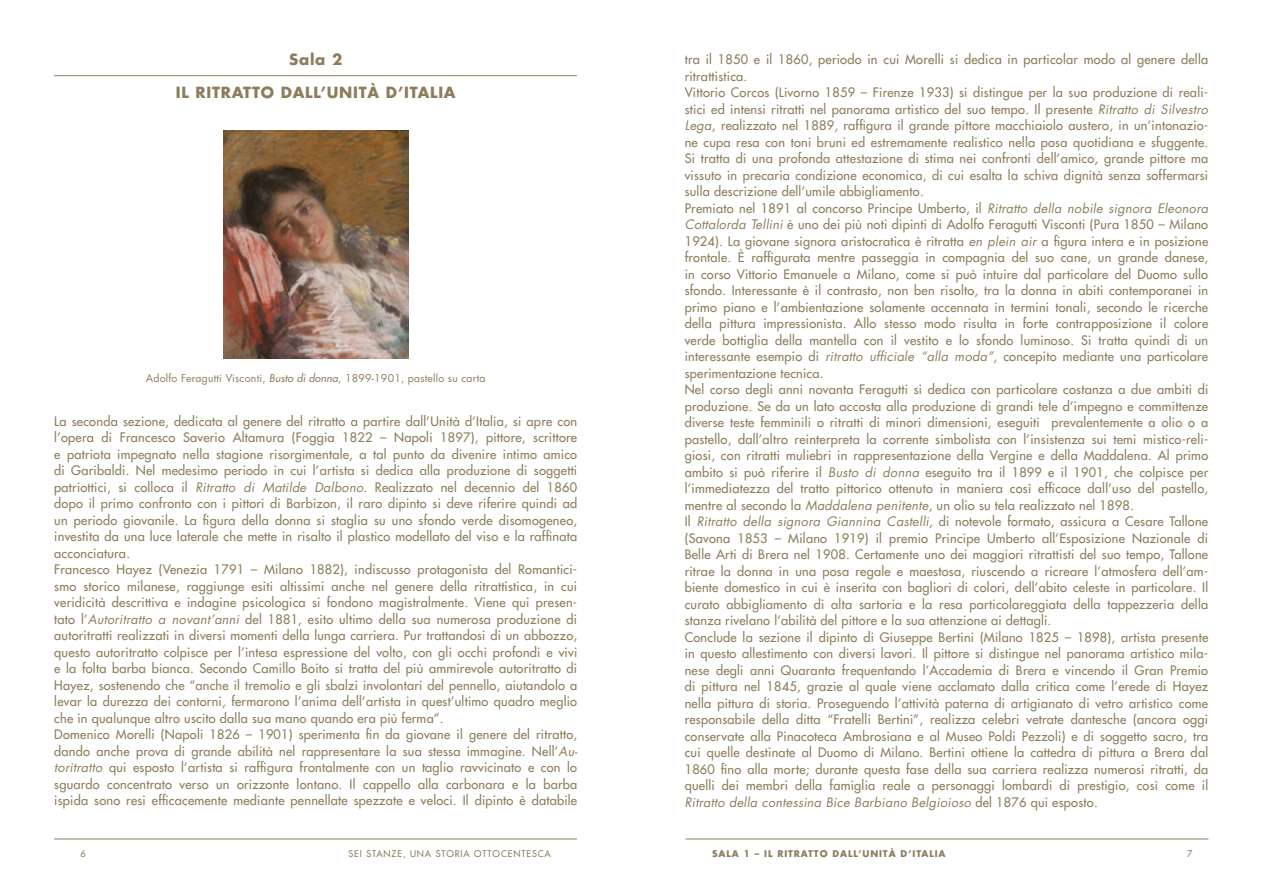
<style>
.page{position:relative;width:1263px;height:893px;background:#fff}
.page>*{position:absolute;margin:0;border:0;box-sizing:border-box;transform-origin:0 0}
.t1{font:700 15px "Futura LT";letter-spacing:.05em;color:#8c7d5c}
.t2{font:12.75px/16.5px "Futura LT";letter-spacing:.02em;color:#8c7d5c}
.t3{font:10.5px "Futura LT";letter-spacing:.02em;color:#8c7d5c}
.t4{font:700 9px "Futura LT";letter-spacing:.1em;color:#8c7d5c}
.t5{font:9px "Futura LT";letter-spacing:.1em;color:#8c7d5c}
.s1{font-style:italic}
</style>
<div class="page">
<hr style="left:685px;top:839px;width:523px;height:1px;background:#8c7d5c">
<hr style="left:54px;top:839px;width:523px;height:1px;background:#8c7d5c">
<hr style="left:54px;top:75px;width:523px;height:1px;background:#8c7d5c">
<img style="left:223px;top:131px;width:185px;height:228px">
<p class="t1" style="left:289px;top:49px;width:55px">Sala 2</p>
<p class="t1" style="left:176px;top:82px;width:281px">IL RITRATTO DALL’UNITÀ D’ITALIA</p>
<p class="t3" style="left:146px;top:371px;width:341px">Adolfo Feragutti Visconti, <span class="s1">Busto di donna</span>, 1899-1901, pastello su carta</p>
<p class="t2" style="left:54px;top:413px;width:525px">La seconda sezione, dedicata al genere del ritratto a partire dall’Unità d’Italia, si apre con l’opera di Francesco Saverio Altamura (Foggia 1822 – Napoli 1897), pittore, scrittore e patriota impegnato nella stagione risorgimentale, a tal punto da divenire intimo amico di Garibaldi. Nel medesimo periodo in cui l’artista si dedica alla produzione di soggetti patriottici, si colloca il <span class="s1">Ritratto di Matilde Dalbono</span>. Realizzato nel decennio del 1860 dopo il primo confronto con i pittori di Barbizon, il raro dipinto si deve riferire quindi ad un periodo giovanile. La figura della donna si staglia su uno sfondo verde disomogeneo, investita da una luce laterale che mette in risalto il plastico modellato del viso e la raffinata acconciatura.<br>Francesco Hayez (Venezia 1791 – Milano 1882), indiscusso protagonista del Romantici&shy;smo storico milanese, raggiunge esiti altissimi anche nel genere della ritrattistica, in cui veridicità descrittiva e indagine psicologica si fondono magistralmente. Viene qui presen&shy;tato l’<span class="s1">Autoritratto a novant’anni</span> del 1881, esito ultimo della sua numerosa produzione di autoritratti realizzati in diversi momenti della lunga carriera. Pur trattandosi di un abbozzo, questo autoritratto colpisce per l’intesa espressione del volto, con gli occhi profondi e vivi e la folta barba bianca. Secondo Camillo Boito si tratta del più ammirevole autoritratto di Hayez, sostenendo che “anche il tremolio e gli sbalzi involontari del pennello, aiutandolo a levar la durezza dei contorni, fermarono l’anima dell’artista in quest’ultimo quadro meglio che in qualunque altro uscito dalla sua mano quando era più ferma”.<br>Domenico Morelli (Napoli 1826 – 1901) sperimenta fin da giovane il genere del ritratto, dando anche prova di grande abilità nel rappresentare la sua stessa immagine. Nell’<span class="s1">Au&shy;toritratto</span> qui esposto l’artista si raffigura frontalmente con un taglio ravvicinato e con lo sguardo concentrato verso un orizzonte lontano. Il cappello alla carbonara e la barba ispida sono resi efficacemente mediante pennellate spezzate e veloci. Il dipinto è databile</p>
<p class="t2" style="left:685px;top:51px;width:525px">tra il 1850 e il 1860, periodo in cui Morelli si dedica in particolar modo al genere della ritrattistica.<br>Vittorio Corcos (Livorno 1859 – Firenze 1933) si distingue per la sua produzione di reali&shy;stici ed intensi ritratti nel panorama artistico del suo tempo. Il presente <span class="s1">Ritratto di Silvestro Lega</span>, realizzato nel 1889, raffigura il grande pittore macchiaiolo austero, in un’intonazio&shy;ne cupa resa con toni bruni ed estremamente realistico nella posa quotidiana e sfuggente.<br>Si tratta di una profonda attestazione di stima nei confronti dell’amico, grande pittore ma vissuto in precaria condizione economica, di cui esalta la schiva dignità senza soffermarsi sulla descrizione dell’umile abbigliamento.<br>Premiato nel 1891 al concorso Principe Umberto, il <span class="s1">Ritratto della nobile signora Eleonora Cottalorda Tellini</span> è uno dei più noti dipinti di Adolfo Feragutti Visconti (Pura 1850 – Milano 1924). La giovane signora aristocratica è ritratta <span class="s1">en plein air</span> a figura intera e in posizione frontale. È raffigurata mentre passeggia in compagnia del suo cane, un grande danese, in corso Vittorio Emanuele a Milano, come si può intuire dal particolare del Duomo sullo sfondo. Interessante è il contrasto, non ben risolto, tra la donna in abiti contemporanei in primo piano e l’ambientazione solamente accennata in termini tonali, secondo le ricerche della pittura impressionista. Allo stesso modo risulta in forte contrapposizione il colore verde bottiglia della mantella con il vestito e lo sfondo luminoso. Si tratta quindi di un interessante esempio di <span class="s1">ritratto ufficiale “alla moda”</span>, concepito mediante una particolare sperimentazione tecnica.<br>Nel corso degli anni novanta Feragutti si dedica con particolare costanza a due ambiti di produzione. Se da un lato accosta alla produzione di grandi tele d’impegno e committenze diverse teste femminili o ritratti di minori dimensioni, eseguiti prevalentemente a olio o a pastello, dall’altro reinterpreta la corrente simbolista con l’insistenza sui temi mistico-reli&shy;giosi, con ritratti muliebri in rappresentazione della Vergine e della Maddalena. Al primo ambito si può riferire il <span class="s1">Busto di donna</span> eseguito tra il 1899 e il 1901, che colpisce per l’immediatezza del tratto pittorico ottenuto in maniera così efficace dall’uso del pastello, mentre al secondo la <span class="s1">Maddalena penitente</span>, un olio su tela realizzato nel 1898.<br>Il <span class="s1">Ritratto della signora Giannina Castelli</span>, di notevole formato, assicura a Cesare Tallone (Savona 1853 – Milano 1919) il premio Principe Umberto all’Esposizione Nazionale di Belle Arti di Brera nel 1908. Certamente uno dei maggiori ritrattisti del suo tempo, Tallone ritrae la donna in una posa regale e maestosa, riuscendo a ricreare l’atmosfera dell’am&shy;biente domestico in cui è inserita con bagliori di colori, dell’abito celeste in particolare. Il curato abbigliamento di alta sartoria e la resa particolareggiata della tappezzeria della stanza rivelano l’abilità del pittore e la sua attenzione ai dettagli.<br>Conclude la sezione il dipinto di Giuseppe Bertini (Milano 1825 – 1898), artista presente in questo allestimento con diversi lavori. Il pittore si distingue nel panorama artistico mila&shy;nese degli anni Quaranta frequentando l’Accademia di Brera e vincendo il Gran Premio di pittura nel 1845, grazie al quale viene acclamato dalla critica come l’erede di Hayez nella pittura di storia. Proseguendo l’attività paterna di artigianato di vetro artistico come responsabile della ditta “Fratelli Bertini”, realizza celebri vetrate dantesche (ancora oggi conservate alla Pinacoteca Ambrosiana e al Museo Poldi Pezzoli) e di soggetto sacro, tra cui quelle destinate al Duomo di Milano. Bertini ottiene la cattedra di pittura a Brera dal 1860 fino alla morte; durante questa fase della sua carriera realizza numerosi ritratti, da quelli dei membri della famiglia reale a personaggi lombardi di prestigio, così come il <span class="s1">Ritratto della contessina Bice Barbiano Belgioioso</span> del 1876 qui esposto.</p>
<p class="t5" style="left:81px;top:848px;width:7px">6</p>
<p class="t5" style="left:349px;top:848px;width:204px">SEI STANZE, UNA STORIA OTTOCENTESCA</p>
<p class="t4" style="left:712px;top:848px;width:235px">SALA 1 – IL RITRATTO DALL’UNITÀ D’ITALIA</p>
<p class="t5" style="left:1187px;top:848px;width:7px">7</p>
</div>
